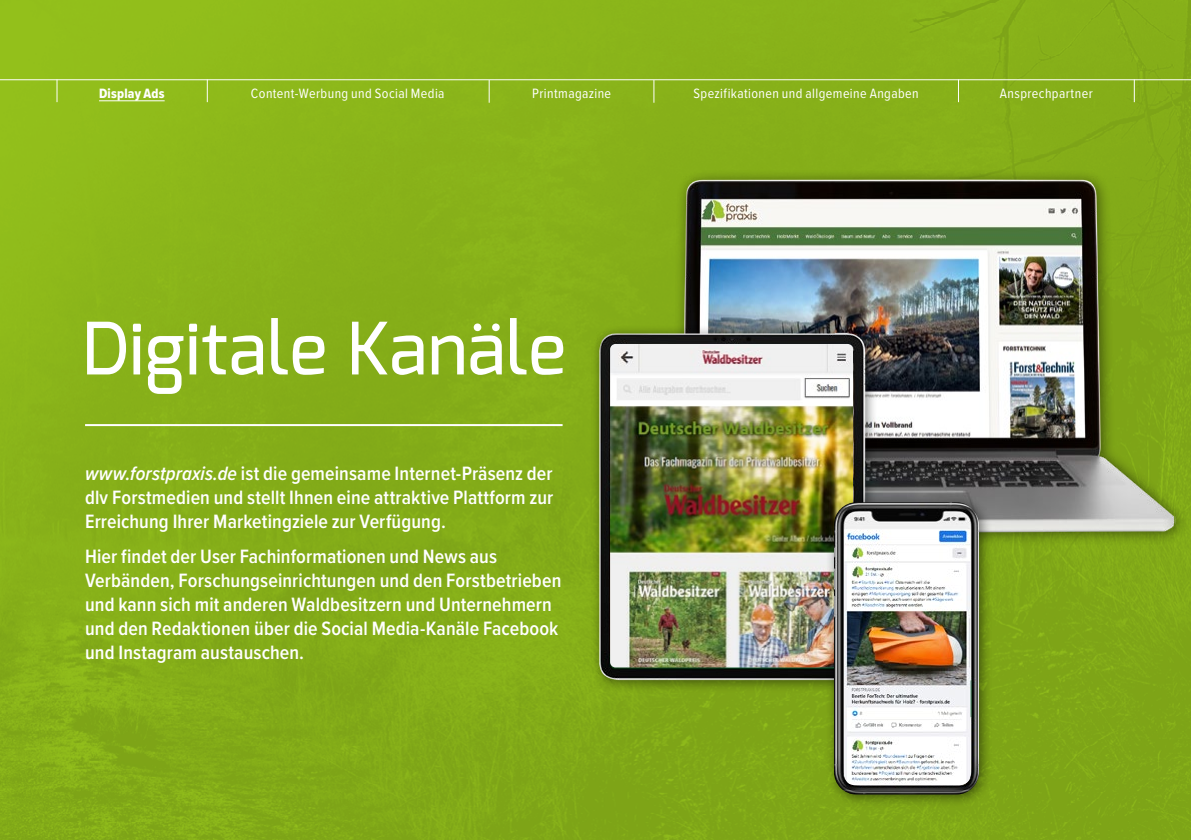
<style>
.page{position:relative;width:1191px;height:840px;background:#fff}
.page>*{position:absolute;margin:0;border:0;box-sizing:border-box;transform-origin:0 0}
.t1{font:500 72px "Exo";letter-spacing:.01em;color:#fff}
.t2{font:600 20px/24px "Proxima Nova Cond";letter-spacing:.005em;color:#fff;text-align:justify}
.t3{font:14px "Proxima Nova Cond";letter-spacing:.03em;color:#fff}
.t4{font:14px "Proxima Nova Cond Extrabld";letter-spacing:.02em;color:#fff}
.s1{font-style:italic}
</style>
<div class="page">
<img style="left:0;top:0;width:1191px;height:839px">
<hr style="left:0;top:79px;width:1191px;height:1px;background:#fff">
<svg style="left:1134px;top:79px;width:1px;height:23px"></svg>
<svg style="left:958px;top:79px;width:1px;height:23px"></svg>
<svg style="left:653px;top:80px;width:1px;height:23px"></svg>
<svg style="left:489px;top:80px;width:1px;height:23px"></svg>
<svg style="left:57px;top:79px;width:1px;height:23px"></svg>
<svg style="left:207px;top:79px;width:1px;height:23px"></svg>
<div style="left:603px;top:168px;width:585px;height:379px;background:#000;opacity:.5"></div>
<img style="left:611px;top:176px;width:564px;height:359px">
<hr style="left:85px;top:424px;width:477px;height:2px;background:#fff">
<img style="left:566px;top:317px;width:315px;height:374px">
<img style="left:610px;top:344px;width:243px;height:323px">
<div style="left:825px;top:493px;width:167px;height:314px;background:#000;opacity:.5"></div>
<img style="left:834px;top:502px;width:145px;height:292px">
<img style="left:844px;top:529px;width:126px;height:254px">
<hr style="left:99px;top:100px;width:66px;height:1px;background:#fff">
<p class="t4" style="left:99px;top:83px;width:67px">Display Ads</p>
<p class="t3" style="left:251px;top:83px;width:195px">Content-Werbung und Social Media</p>
<p class="t3" style="left:532px;top:83px;width:81px">Printmagazine</p>
<p class="t3" style="left:693px;top:83px;width:227px">Spezifikationen und allgemeine Angaben</p>
<p class="t3" style="left:1000px;top:83px;width:94px">Ansprechpartner</p>
<h1 class="t1" style="left:82px;top:302px;width:486px">Digitale Kanäle</h1>
<p class="t2" style="left:85px;top:460px;width:470px"><span class="s1">www.forstpraxis.de</span> ist die gemeinsame Internet-Präsenz der dlv Forstmedien und stellt Ihnen eine attraktive Plattform zur Erreichung Ihrer Marketingziele zur Verfügung.</p>
<p class="t2" style="left:85px;top:543px;width:478px;text-align:left">Hier findet der User Fachinformationen und News aus Verbänden, Forschungseinrichtungen und den Forstbetrieben und kann sich mit anderen Waldbesitzern und Unternehmern und den Redaktionen über die Social Media-Kanäle Facebook und Instagram austauschen.</p>
</div>
